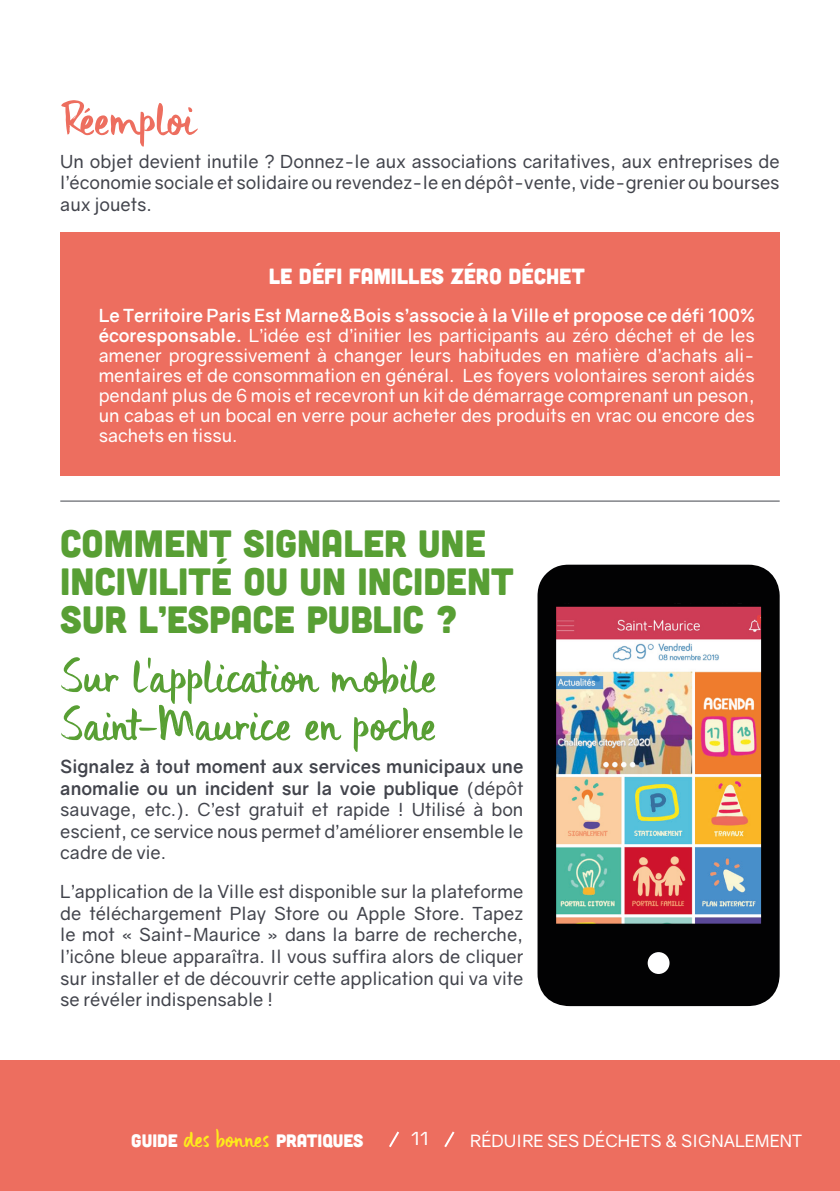
<style>
.page{position:relative;width:840px;height:1191px;background:#fff}
.page>*{position:absolute;margin:0;border:0;box-sizing:border-box;transform-origin:0 0}
.t1{font:50px/48px "DK Uncle Edward";letter-spacing:-.03em;color:#589f34}
.t2{font:50px "DK Uncle Edward";letter-spacing:-.06em;color:#ed6e5f}
.t3{font:38px/38px "Cubano";color:#589f34}
.t4{font:22px "Cubano";color:#fff}
.t5{font:18px/21.6px "Gravity";color:#42444c;text-align:justify}
.t6{font:18px/20px "Gravity";color:#fff;text-align:justify}
.t7{font:18px "Cubano";color:#fff}
.t8{font:17px "Gravity";color:#fff}
.s1{font-weight:700}
.s2{font-family:"DK Uncle Edward";font-size:26px;color:#feeb1b}
</style>
<div class="page">
<div style="left:0;top:1060px;width:839px;height:131px;background:#ed6e5f"></div>
<div style="left:60px;top:232px;width:719px;height:244px;background:#ed6e5f"></div>
<img style="left:537px;top:564px;width:242px;height:442px">
<div style="left:647px;top:952px;width:22px;height:22px;background:#fff;border-radius:50%"></div>
<hr style="left:60px;top:501px;width:719px;height:1px;background:#42444c">
<svg style="left:389px;top:1131px;width:10px;height:17px"></svg>
<svg style="left:444px;top:1131px;width:11px;height:16px"></svg>
<p class="t2" style="left:60px;top:91px;width:137px">Réemploi</p>
<p class="t5" style="left:60px;top:150px;width:720px">Un objet devient inutile ? Donnez-le aux associations caritatives, aux entreprises de l’économie sociale et solidaire ou revendez-le en dépôt-vente, vide-grenier ou bourses aux jouets.</p>
<p class="t4" style="left:268px;top:263px;width:317px">LE DÉFI FAMILLES ZÉRO DÉCHET</p>
<p class="t6" style="left:99px;top:305px;width:657px"><span class="s1">Le Territoire Paris Est Marne&amp;Bois s’associe à la Ville et propose ce défi 100% écoresponsable.</span> L’idée est d’initier les participants au zéro déchet et de les amener progressivement à changer leurs habitudes en matière d’achats ali&shy;mentaires et de consommation en général. Les foyers volontaires seront aidés pendant plus de 6 mois et recevront un kit de démarrage comprenant un peson, un cabas et un bocal en verre pour acheter des produits en vrac ou encore des sachets en tissu.</p>
<p class="t3" style="left:60px;top:522px;width:454px">COMMENT SIGNALER UNE<br>INCIVILITÉ OU UN INCIDENT<br>SUR L’ESPACE PUBLIC ?</p>
<p class="t1" style="left:60px;top:655px;width:377px">Sur l’application mobile<br>Saint-Maurice en poche</p>
<p class="t5" style="left:60px;top:756px;width:464px"><span class="s1">Signalez à tout moment aux services municipaux une anomalie ou un incident sur la voie publique</span> (dépôt sauvage, etc.). C’est gratuit et rapide ! Utilisé à bon escient, ce service nous permet d’améliorer ensemble le cadre de vie.</p>
<p class="t5" style="left:60px;top:881px;width:464px">L’application de la Ville est disponible sur la plateforme de téléchargement Play Store ou Apple Store. Tapez le mot « Saint-Maurice » dans la barre de recherche, l’icône bleue apparaîtra. Il vous suffira alors de cliquer sur installer et de découvrir cette application qui va vite se révéler indispensable !</p>
<p class="t7" style="left:131px;top:1129px;width:234px">GUIDE <span class="s2">des bonnes</span> PRATIQUES</p>
<p class="t6" style="left:410px;top:1129px;width:20px">11</p>
<p class="t8" style="left:470px;top:1130px;width:333px">RÉDUIRE SES DÉCHETS &amp; SIGNALEMENT</p>
</div>
